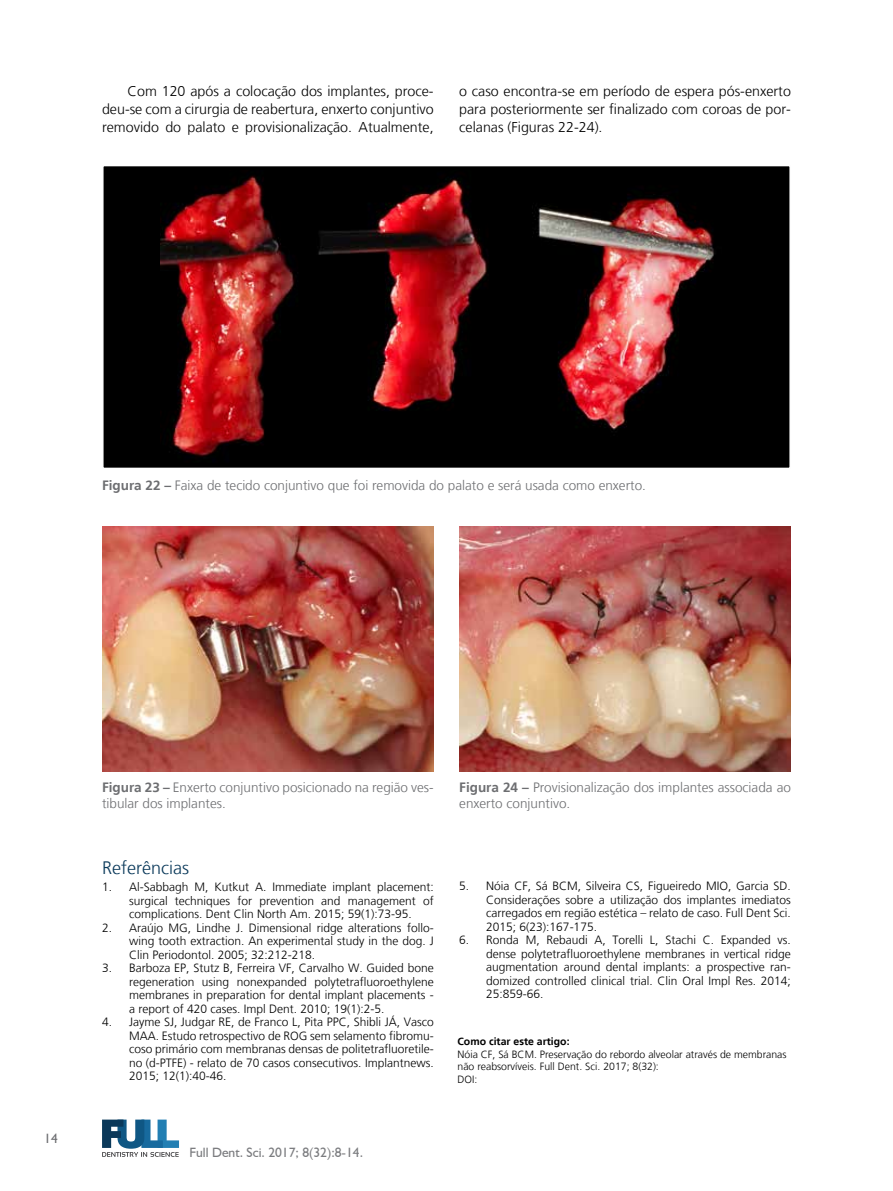
<style>
.page{position:relative;width:893px;height:1191px;background:#fff}
.page>*{position:absolute;margin:0;border:0;box-sizing:border-box;transform-origin:0 0}
.t1{font:300 18px "Frutiger LT";color:#0a395a}
.t2{font:300 14.25px/18px "Frutiger LT";color:#000;text-align:justify}
.t3{font:300 13.5px/16.2px "Frutiger LT";color:#6d6e71}
.t4{font:13.5px "Humanist 521 BT";color:#7b7c7f}
.t5{font:13.5px "Humanist 521 BT";color:#6d6e71}
.t6{font:300 12px/13.5px "Frutiger LT";color:#000;text-align:justify}
.t7{font:300 10.5px/12.6px "Frutiger LT";color:#000}
.t8{font:700 10.5px "Frutiger LT";color:#000}
.s1{font-weight:700}
</style>
<div class="page">
<svg style="left:102px;top:1119px;width:77px;height:37px"></svg>
<div style="left:102px;top:165px;width:689px;height:304px;background:#000;border:2px solid #fff"></div>
<img style="left:161px;top:175px;width:554px;height:282px">
<img style="left:102px;top:526px;width:332px;height:245px">
<img style="left:459px;top:526px;width:332px;height:245px">
<p class="t2" style="left:102px;top:82px;width:333px;text-indent:26px">Com 120 após a colocação dos implantes, proce&shy;deu-se com a cirurgia de reabertura, enxerto conjuntivo removido do palato e provisionalização. Atualmente,</p>
<p class="t2" style="left:459px;top:82px;width:333px">o caso encontra-se em período de espera pós-enxerto para posteriormente ser finalizado com coroas de por&shy;celanas (Figuras 22-24).</p>
<p class="t3" style="left:102px;top:477px;width:545px"><span class="s1">Figura 22 –</span> Faixa de tecido conjuntivo que foi removida do palato e será usada como enxerto.</p>
<p class="t5" style="left:44px;top:1130px;width:15px">14</p>
<p class="t3" style="left:102px;top:779px;width:333px"><span class="s1">Figura 23 –</span> Enxerto conjuntivo posicionado na região ves&shy;tibular dos implantes.</p>
<p class="t3" style="left:459px;top:779px;width:333px"><span class="s1">Figura 24 –</span> Provisionalização dos implantes associada ao enxerto conjuntivo.</p>
<h1 class="t1" style="left:102px;top:857px;width:88px">Referências</h1>
<p class="t6" style="left:129px;top:880px;width:306px;text-indent:-27px">1. Al-Sabbagh M, Kutkut A. Immediate implant placement: surgical techniques for prevention and management of complications. Dent Clin North Am. 2015; 59(1):73-95.</p>
<p class="t6" style="left:129px;top:921px;width:306px;text-indent:-27px">2. Araújo M G, Lindhe J. Dimensional ridge alterations follo&shy;wing tooth extraction. An experimental study in the dog. J Clin Periodontol. 2005; 32:212-218.</p>
<p class="t6" style="left:129px;top:961px;width:306px;text-indent:-27px">3. Barboza EP, Stutz B, Ferreira VF, Carvalho W. Guided bone regeneration using nonexpanded polytetrafluoroethylene membranes in preparation for dental implant placements - a report of 420 cases. Impl Dent. 2010; 19(1):2-5.</p>
<p class="t6" style="left:129px;top:1015px;width:306px;text-indent:-27px">4. Jayme SJ, Judgar RE, de Franco L, Pita PPC, Shibli JÁ, Vasco<br>MAA</p>
<p class="t6" style="left:129px;top:1029px;width:306px;text-indent:27px">. Estudo retrospectivo de ROG sem selamento fibromu&shy;coso primário com membranas densas de politetrafluoretile&shy;no (d-PTFE) - relato de 70 casos consecutivos. Implantnews.<br>2015; 12(1):40-46.</p>
<p class="t6" style="left:486px;top:879px;width:306px;text-indent:-27px">5. Nóia CF, Sá BCM, Silveira CS, Figueiredo MIO, Garcia SD.<br>Considerações sobre a utilização dos implantes imediatos carregados em região estética – relato de caso. Full Dent Sci.<br>2015; 6(23):167-175.</p>
<p class="t6" style="left:486px;top:933px;width:306px;text-indent:-27px">6. Ronda M, Rebaudi A, Torelli L, Stachi C. Expanded vs. dense polytetrafluoroethylene membranes in vertical ridge augmentation around dental implants: a prospective ran&shy;domized controlled clinical trial. Clin Oral Impl Res. 2014; 25:859-66.</p>
<p class="t8" style="left:458px;top:1035px;width:114px">Como citar este artigo:</p>
<p class="t7" style="left:458px;top:1048px;width:331px">Nóia CF, Sá BCM . Preservação do rebordo alveolar através de membranas não reabsorvíveis. Full Dent. Sci. 2017; 8(32):<br>DOI:</p>
<p class="t4" style="left:190px;top:1144px;width:175px">Full Dent. Sci. 2017; 8(32):8-14.</p>
</div>
